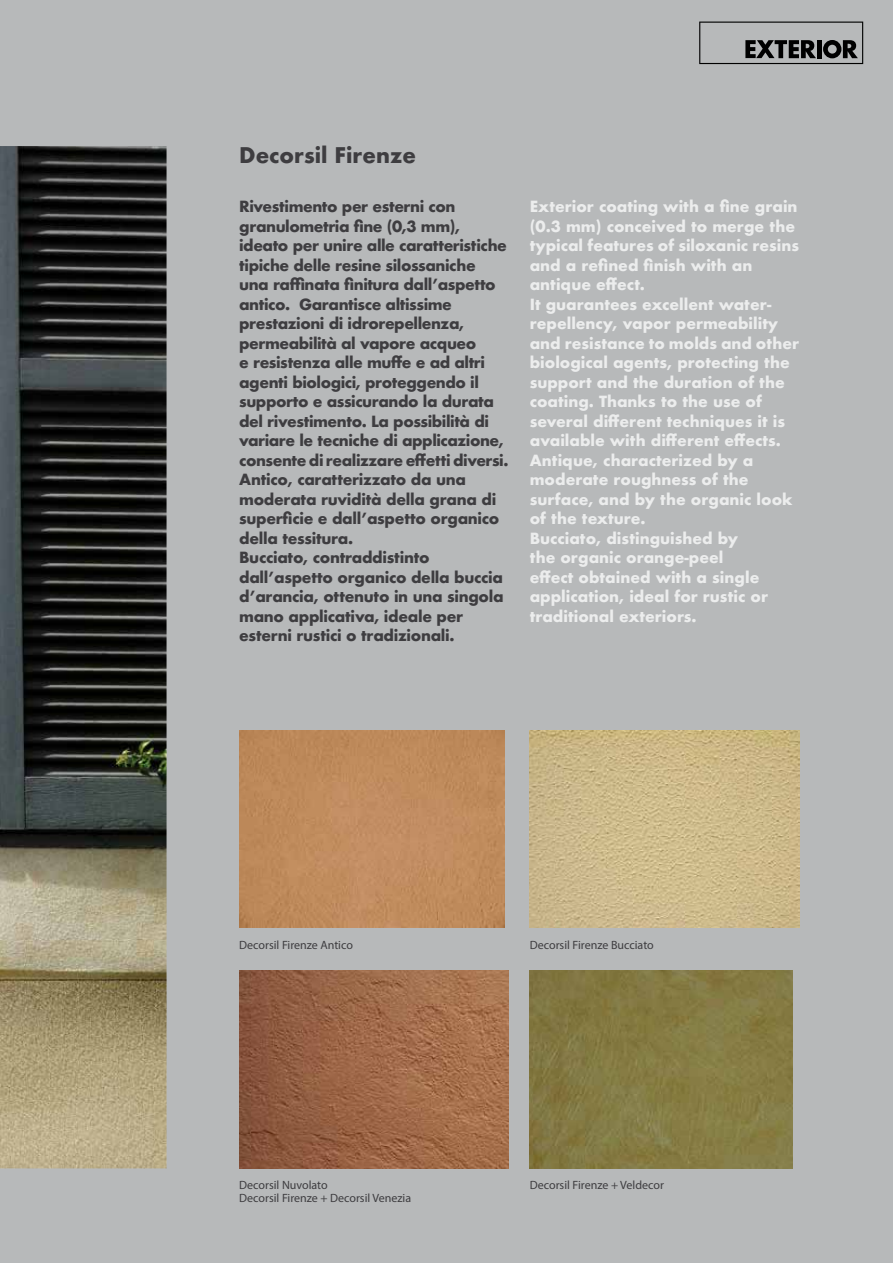
<style>
.page{position:relative;width:893px;height:1263px;background:#b7b9ba}
.page>*{position:absolute;margin:0;border:0;box-sizing:border-box;transform-origin:0 0}
.t1{font:700 21px "Futura";color:#3e3d40}
.t2{font:700 15px/19.5px "Futura";letter-spacing:-.025em;color:#3e3d40}
.t3{font:700 15px/19.5px "Futura";color:#eceded}
.t4{font:12px/12.8px "Myriad Pro";color:#3e3d40}
</style>
<div class="page">
<img style="left:0;top:146px;width:167px;height:1022px">
<img style="left:530px;top:971px;width:262px;height:197px">
<img style="left:530px;top:730px;width:269px;height:198px">
<img style="left:239px;top:971px;width:269px;height:197px">
<img style="left:239px;top:730px;width:266px;height:198px">
<svg style="left:699px;top:22px;width:164px;height:42px"></svg>
<h1 class="t1" style="left:239px;top:140px;width:178px">Decorsil Firenze</h1>
<p class="t2" style="left:239px;top:197px;width:271px">Rivestimento per esterni con granulometria fine (0,3 mm), ideato per unire alle caratteristiche tipiche delle resine silossaniche una raffinata finitura dall’aspetto antico. Garantisce altissime prestazioni di idrorepellenza, permeabilità al vapore acqueo<br>e resistenza alle muffe e ad altri agenti biologici, proteggendo il supporto e assicurando la durata del rivestimento. La possibilità di variare le tecniche di applicazione, consente di realizzare effetti diversi.<br>Antico, caratterizzato da una moderata ruvidità della grana di superficie e dall’aspetto organico della tessitura.<br>Bucciato, contraddistinto dall’aspetto organico della buccia d’arancia, ottenuto in una singola mano applicativa, ideale per esterni rustici o tradizionali.</p>
<p class="t3" style="left:530px;top:197px;width:271px">Exterior coating with a fine grain (0.3 mm) conceived to merge the typical features of siloxanic resins and a refined finish with an antique effect.<br>It guarantees excellent water&shy;repellency, vapor permeability and resistance to molds and other biological agents, protecting the support and the duration of the coating. Thanks to the use of several different techniques it is available with different effects.<br>Antique, characterized by a moderate roughness of the surface, and by the organic look of the texture.<br>Bucciato, distinguished by<br>the organic orange-peel<br>effect obtained with a single application, ideal for rustic or traditional exteriors.</p>
<p class="t4" style="left:239px;top:938px;width:115px">Decorsil Firenze Antico</p>
<p class="t4" style="left:239px;top:1179px;width:174px">Decorsil Nuvolato<br>Decorsil Firenze + Decorsil Venezia</p>
<p class="t4" style="left:530px;top:938px;width:126px">Decorsil Firenze Bucciato</p>
<p class="t4" style="left:530px;top:1179px;width:136px">Decorsil Firenze + Veldecor</p>
</div>
